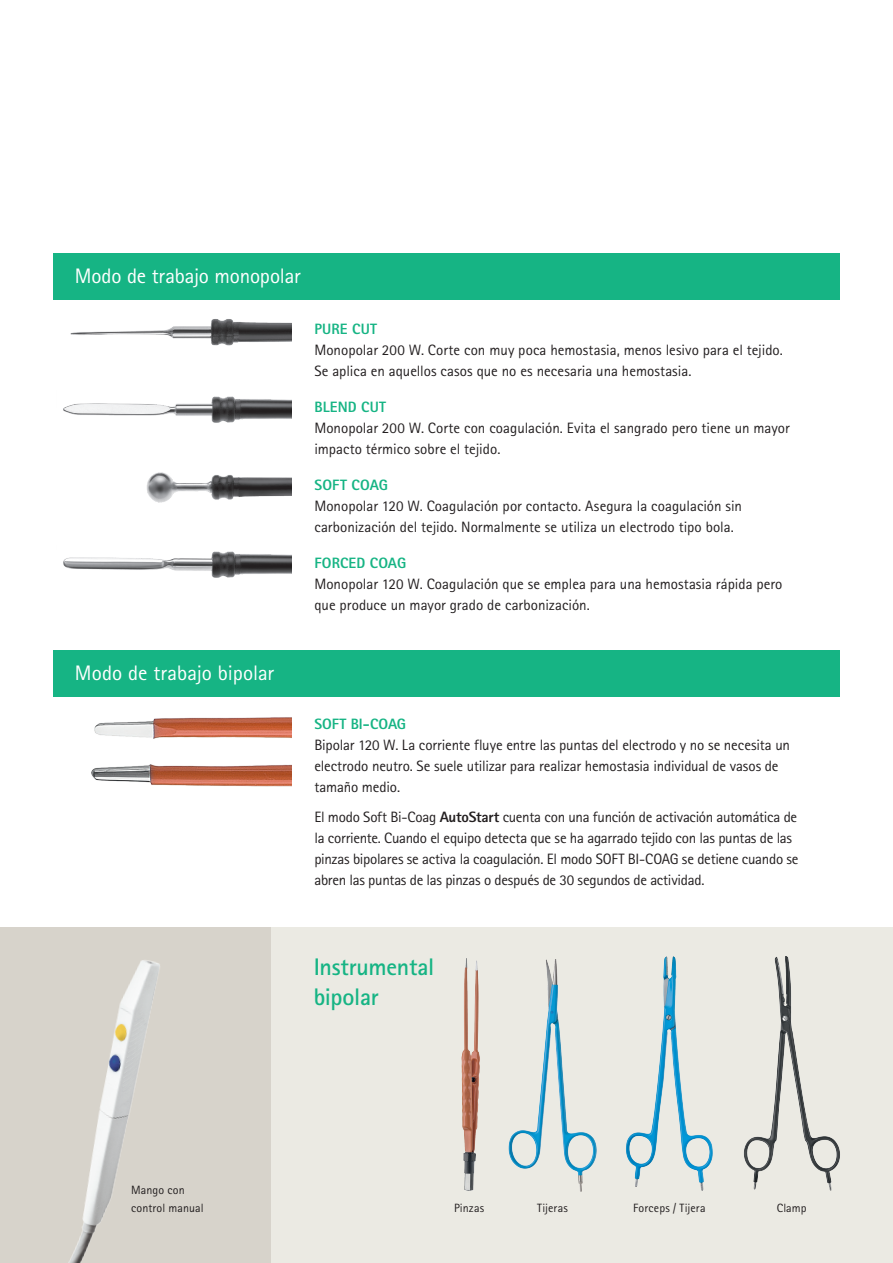
<style>
.page{position:relative;width:893px;height:1263px;background:#fff}
.page>*{position:absolute;margin:0;border:0;box-sizing:border-box;transform-origin:0 0}
.t1{font:700 24px/30px "Rotis Sans Serif Pro";letter-spacing:-.015em;color:#16b484}
.t2{font:21px "Rotis Sans Serif Pro";letter-spacing:-.005em;color:#fff}
.t3{font:15px/21px "Rotis Sans Serif Pro";letter-spacing:-.005em;color:#231f20}
.t4{font:800 15px "Rotis Sans Serif Pro";letter-spacing:.005em;color:#16b484}
.t5{font:12px/18px "Rotis Sans Serif Pro";letter-spacing:.01em;color:#231f20}
.s1{font-weight:800}
</style>
<div class="page">
<div style="left:0;top:927px;width:271px;height:336px;background:#d7d3cb"></div>
<div style="left:271px;top:927px;width:622px;height:336px;background:#ebeae3"></div>
<div style="left:53px;top:650px;width:787px;height:47px;background:#16b484"></div>
<img style="left:91px;top:717px;width:201px;height:70px">
<div style="left:53px;top:253px;width:787px;height:47px;background:#16b484"></div>
<img style="left:63px;top:396px;width:229px;height:27px">
<img style="left:63px;top:551px;width:229px;height:27px">
<img style="left:70px;top:319px;width:222px;height:27px">
<img style="left:146px;top:472px;width:146px;height:31px">
<img style="left:68px;top:960px;width:92px;height:303px">
<img style="left:461px;top:958px;width:19px;height:233px">
<img style="left:508px;top:959px;width:89px;height:233px">
<img style="left:744px;top:956px;width:96px;height:235px">
<img style="left:626px;top:956px;width:87px;height:235px">
<h2 class="t2" style="left:75px;top:263px;width:227px">Modo de trabajo monopolar</h2>
<p class="t4" style="left:314px;top:320px;width:64px">PURE CUT</p>
<p class="t3" style="left:314px;top:340px;width:470px">Monopolar 200 W. Corte con muy poca hemostasia, menos lesivo para el tejido.<br>Se aplica en aquellos casos que no es necesaria una hemostasia.</p>
<p class="t4" style="left:314px;top:398px;width:73px">BLEND CUT</p>
<p class="t3" style="left:314px;top:418px;width:477px">Monopolar 200 W. Corte con coagulación. Evita el sangrado pero tiene un mayor impacto térmico sobre el tejido.</p>
<p class="t4" style="left:314px;top:475px;width:75px">SOFT COAG</p>
<p class="t3" style="left:314px;top:496px;width:429px">Monopolar 120 W. Coagulación por contacto. Asegura la coagulación sin carbonización del tejido. Normalmente se utiliza un electrodo tipo bola.</p>
<p class="t4" style="left:314px;top:553px;width:93px">FORCED COAG</p>
<p class="t3" style="left:314px;top:573px;width:470px">Monopolar 120 W. Coagulación que se emplea para una hemostasia rápida pero que produce un mayor grado de carbonización.</p>
<h2 class="t2" style="left:75px;top:660px;width:201px">Modo de trabajo bipolar</h2>
<p class="t4" style="left:314px;top:715px;width:93px">SOFT BI-COAG</p>
<p class="t3" style="left:314px;top:735px;width:477px">Bipolar 120 W. La corriente fluye entre las puntas del electrodo y no se necesita un electrodo neutro. Se suele utilizar para realizar hemostasia individual de vasos de tamaño medio.</p>
<p class="t3" style="left:314px;top:807px;width:486px">El modo Soft Bi-Coag <span class="s1">AutoStart</span> cuenta con una función de activación automática de la corriente. Cuando el equipo detecta que se ha agarrado tejido con las puntas de las pinzas bipolares se activa la coagulación. El modo SOFT BI-COAG se detiene cuando se abren las puntas de las pinzas o después de 30 segundos de actividad.</p>
<h1 class="t1" style="left:314px;top:952px;width:122px">Instrumental bipolar</h1>
<p class="t5" style="left:131px;top:1181px;width:74px">Mango con control manual</p>
<p class="t5" style="left:454px;top:1199px;width:32px">Pinzas</p>
<p class="t5" style="left:537px;top:1199px;width:32px">Tijeras</p>
<p class="t5" style="left:633px;top:1199px;width:74px">Forceps / Tijera</p>
<p class="t5" style="left:777px;top:1199px;width:31px">Clamp</p>
</div>
